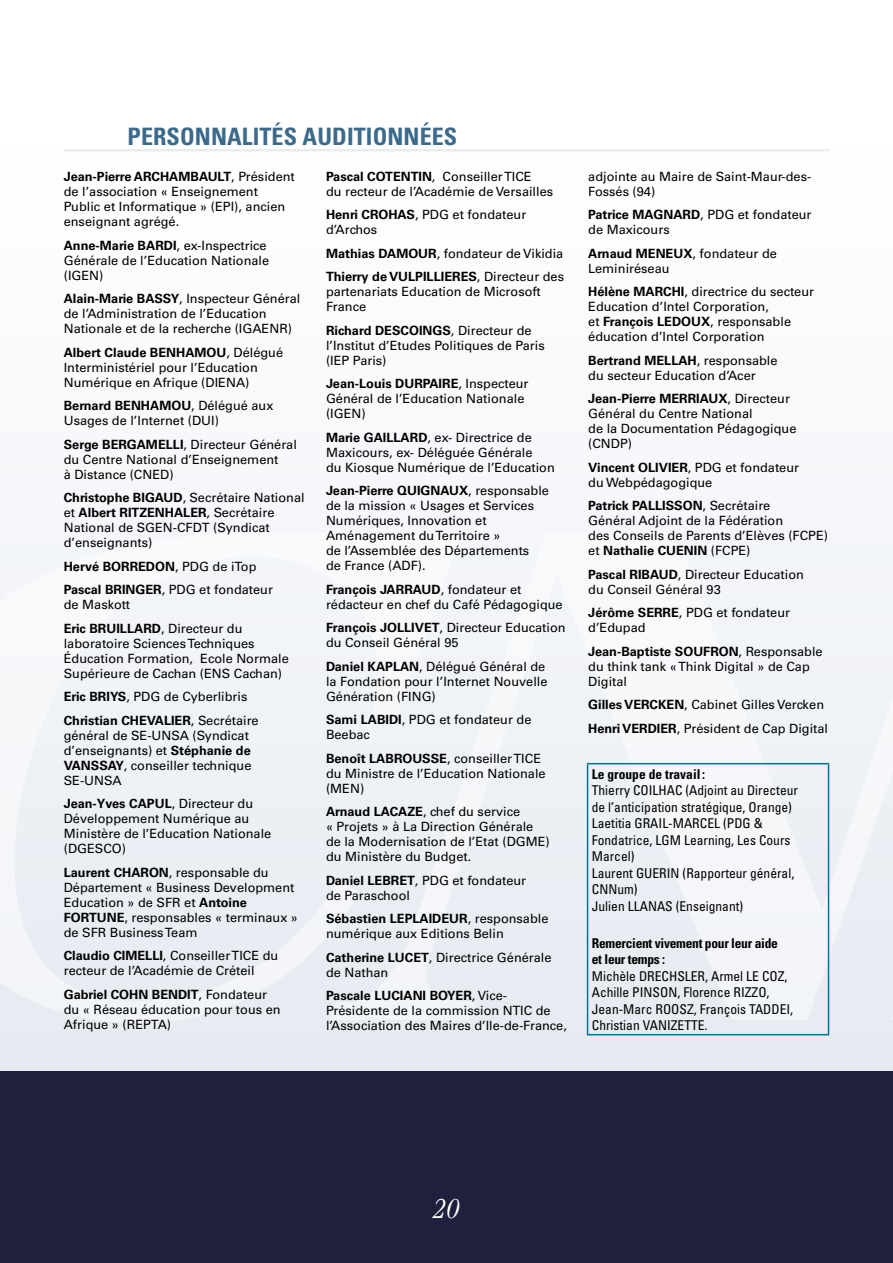
<style>
.page{position:relative;width:893px;height:1263px;background:#fff}
.page>*{position:absolute;margin:0;border:0;box-sizing:border-box;transform-origin:0 0}
.t1{font:italic 300 condensed 30px "Garamond LT";color:#fff}
.t2{font:700 condensed 24px "Univers LT";letter-spacing:.005em;color:#3c6a8a}
.t3{font:condensed 13.5px/16.5px "Univers LT";color:#000}
.t4{font:700 condensed 13.5px/16.5px "Univers LT";letter-spacing:-.02em;color:#000}
.t5{font:700 condensed 13.5px "Univers LT";color:#000}
.t6{font:12.75px/15px "Univers LT";color:#000}
.t7{font:700 12.75px/23.5px "Univers LT";color:#000}
.s1{font-weight:700}
.s2{font-weight:400}
</style>
<div class="page">
<svg style="left:0;top:520px;width:893px;height:551px"></svg>
<div style="left:0;top:1071px;width:893px;height:192px;background:#1f203d"></div>
<svg style="left:0;top:533px;width:461px;height:490px;fill:#eff2f6"></svg>
<svg style="left:329px;top:533px;width:564px;height:487px;fill:#f1f3f8"></svg>
<hr style="left:64px;top:149px;width:765px;height:2px;background:#e8ebec">
<hr style="left:587px;top:763px;width:242px;height:1px;background:#007499">
<hr style="left:587px;top:764px;width:1px;height:270px;background:#007499">
<hr style="left:828px;top:764px;width:1px;height:270px;background:#007499">
<hr style="left:587px;top:1034px;width:242px;height:1px;background:#007499">
<h2 class="t2" style="left:128px;top:122px;width:69px">Personn</h2>
<h2 class="t2" style="left:227px;top:122px;width:26px">alité</h2>
<h2 class="t2" style="left:284px;top:122px;width:48px">s auditionnée</h2>
<h2 class="t2" style="left:444px;top:122px;width:15px">s</h2>
<p class="t6" style="left:64px;top:169px;width:233px"><span class="s1">Jean-Pierre ARCHAMBAULT</span>, Président de l’association « Enseignement<br>Public et Informatique » (EPI), ancien enseignant agrégé.</p>
<p class="t6" style="left:64px;top:238px;width:207px"><span class="s1">Anne-Marie BARDI</span>, ex-Inspectrice<br>Générale de l’Education Nationale (IGEN)</p>
<p class="t6" style="left:64px;top:291px;width:238px"><span class="s1">Alain-Marie BASSY</span>, Inspecteur Général de l’Administration de l’Education<br>Nationale et de la recherche (IGAENR)</p>
<p class="t6" style="left:64px;top:345px;width:221px"><span class="s1">Albert Claude BENHAMOU</span>, Délégué<br>Interministériel pour l’Education<br>Numérique en Afrique (DIENA)</p>
<p class="t6" style="left:64px;top:398px;width:211px"><span class="s1">Bernard BENHAMOU</span>, Délégué aux<br>Usages de l’Internet (DUI)</p>
<p class="t6" style="left:64px;top:437px;width:235px"><span class="s1">Serge BERGAMELLI</span>, Directeur Général du Centre National d’Enseignement<br>à Distance (CNED)</p>
<p class="t7" style="left:64px;top:490px;width:242px;line-height:15px">Christophe BIGAUD<span class="s2">, Secrétaire National et</span> Albert Ritzenhaler</p>
<p class="t6" style="left:326px;top:169px;width:229px"><span class="s1">Pascal COTENTIN</span>, Conseiller TICE<br>du recteur de l’Académie de Versailles</p>
<p class="t6" style="left:326px;top:207px;width:202px"><span class="s1">Henri CROHAS</span>, PDG et fondateur d’Archos</p>
<p class="t7" style="left:326px;top:242px;width:240px">Mathias DAMOUR<span class="s2">, fondateur de Vikidia<br></span>Thierry de VULPILLIERES<span class="s2">, Directeur des</span></p>
<p class="t6" style="left:326px;top:284px;width:216px">partenariats Education de Microsoft<br>France</p>
<p class="t6" style="left:326px;top:323px;width:220px"><span class="s1">Richard DESCOINGS</span>, Directeur de l’Institut d’Etudes Politiques de Paris (IEP Paris)</p>
<p class="t6" style="left:326px;top:376px;width:204px"><span class="s1">Jean-Louis DURPAIRE</span>, Inspecteur<br>Général de l’Education Nationale (IGEN)</p>
<p class="t6" style="left:326px;top:430px;width:230px"><span class="s1">Marie GAILLARD</span>, ex- Directrice de<br>Maxicours, ex- Déléguée Générale<br>du Kiosque Numérique de l’Education</p>
<p class="t6" style="left:326px;top:483px;width:225px"><span class="s1">Jean-Pierre QUIGNAUX</span>, responsable de la mission « Usages et Services<br>Numériques, Innovation et<br>Aménagement du Territoire »<br>de l’Assemblée des Départements<br>de France (ADF).</p>
<p class="t6" style="left:326px;top:582px;width:238px"><span class="s1">François JARRAUD</span>, fondateur et rédacteur en chef du Café Pédagogique</p>
<p class="t6" style="left:326px;top:620px;width:241px"><span class="s1">François JOLLIVET</span>, Directeur Education du Conseil Général 95</p>
<p class="t6" style="left:326px;top:659px;width:223px"><span class="s1">Daniel KAPLAN</span>, Délégué Général de la Fondation pour l’Internet Nouvelle<br>Génération (FING)</p>
<p class="t6" style="left:326px;top:712px;width:207px"><span class="s1">Sami LABIDI</span>, PDG et fondateur de<br>Beebac</p>
<p class="t6" style="left:326px;top:751px;width:221px"><span class="s1">Benoît LABROUSSE</span>, conseiller TICE du Ministre de l’Education Nationale (MEN)</p>
<p class="t6" style="left:326px;top:804px;width:225px"><span class="s1">Arnaud LACAZE</span>, chef du service<br>« Projets » à La Direction Générale de la Modernisation de l’Etat (DGME) du Ministère du Budget.</p>
<p class="t6" style="left:326px;top:873px;width:202px"><span class="s1">Daniel LEBRET</span>, PDG et fondateur de Paraschool</p>
<p class="t6" style="left:326px;top:911px;width:224px"><span class="s1">Sébastien LEPLAIDEUR</span>, responsable numérique aux Editions Belin</p>
<p class="t6" style="left:326px;top:950px;width:227px"><span class="s1">Catherine LUCET</span>, Directrice Générale de Nathan</p>
<p class="t6" style="left:326px;top:988px;width:242px"><span class="s1">Pascale LUCIANI BOYER</span>, Vice-<br>Présidente de la commission NTIC de l’Association des Maires d’Ile-de-France,</p>
<p class="t6" style="left:64px;top:505px;width:212px;text-indent:143px">, Secrétaire<br>National de SGEN-CFDT (Syndicat d’enseignants)</p>
<p class="t7" style="left:64px;top:554px;width:211px">Hervé BORREDON<span class="s2">, PDG de iTop<br></span>Pascal BRINGER<span class="s2">, PDG et fondateur</span></p>
<p class="t6" style="left:64px;top:593px;width:180px;line-height:23.5px">de Maskott<br><span class="s1">Eric BRUILLARD</span>, Directeur du</p>
<p class="t6" style="left:64px;top:636px;width:227px">laboratoire Sciences Techniques<br>Éducation Formation, Ecole Normale<br>Supérieure de Cachan (ENS Cachan)</p>
<p class="t6" style="left:64px;top:685px;width:196px;line-height:23.5px"><span class="s1">Eric BRIYS</span>, PDG de Cyberlibris<br><span class="s1">Christian CHEVALIER</span>, Secrétaire</p>
<p class="t6" style="left:64px;top:728px;width:189px">général de SE-UNSA (Syndicat d’enseignants) et <span class="s1">Stéphanie de<br>VANSSAY</span>, conseiller technique<br>SE-UNSA</p>
<p class="t6" style="left:64px;top:796px;width:209px"><span class="s1">Jean-Yves CAPUL</span>, Directeur du<br>Développement Numérique au<br>Ministère de l’Education Nationale (DGESCO)</p>
<p class="t6" style="left:64px;top:865px;width:236px"><span class="s1">Laurent CHARON</span>, responsable du<br>Département « Business Development<br>Education » de SFR et <span class="s1">Antoine<br>FORTUNE</span>, responsables « terminaux » de SFR Business Team</p>
<p class="t6" style="left:64px;top:948px;width:216px"><span class="s1">Claudio CIMELLI</span>, Conseiller TICE du recteur de l’Académie de Créteil</p>
<p class="t6" style="left:64px;top:986px;width:218px"><span class="s1">Gabriel COHN BENDIT</span>, Fondateur du « Réseau éducation pour tous en<br>Afrique » (REPTA)</p>
<p class="t6" style="left:588px;top:169px;width:225px">adjointe au Maire de Saint-Maur-des-<br>Fossés (94)</p>
<p class="t6" style="left:588px;top:207px;width:225px"><span class="s1">Patrice MAGNARD</span>, PDG et fondateur de Maxicours</p>
<p class="t6" style="left:588px;top:246px;width:190px"><span class="s1">Arnaud MENEUX</span>, fondateur de<br>Leminiréseau</p>
<p class="t6" style="left:588px;top:284px;width:227px"><span class="s1">Hélène MARCHI</span>, directrice du secteur Education d’Intel Corporation,<br>et <span class="s1">François LEDOUX</span>, responsable éducation d’Intel Corporation</p>
<p class="t6" style="left:588px;top:353px;width:191px"><span class="s1">Bertrand MELLAH</span>, responsable du secteur Education d’Acer</p>
<p class="t7" style="left:588px;top:387px;width:93px">Jean-Pierre Merriaux</p>
<p class="t6" style="left:588px;top:391px;width:210px;text-indent:139px">, Directeur<br>Général du Centre National<br>de la Documentation Pédagogique (CNDP)</p>
<p class="t6" style="left:588px;top:460px;width:212px"><span class="s1">Vincent OLIVIER</span>, PDG et fondateur du Webpédagogique</p>
<p class="t6" style="left:588px;top:498px;width:241px"><span class="s1">Patrick PALLISSON</span>, Secrétaire<br>Général Adjoint de la Fédération<br>des Conseils de Parents d’Elèves (FCPE) et <span class="s1">Nathalie CUENIN</span> (FCPE)</p>
<p class="t6" style="left:588px;top:567px;width:217px"><span class="s1">Pascal RIBAUD</span>, Directeur Education du Conseil Général 93</p>
<p class="t6" style="left:588px;top:605px;width:203px"><span class="s1">Jérôme SERRE</span>, PDG et fondateur d’Edupad</p>
<p class="t6" style="left:588px;top:644px;width:236px"><span class="s1">Jean-Baptiste SOUFRON</span>, Responsable du think tank « Think Digital » de Cap<br>Digital</p>
<p class="t6" style="left:588px;top:693px;width:241px;line-height:23.5px"><span class="s1">Gilles VERCKEN</span>, Cabinet Gilles Vercken<br><span class="s1">Henri VERDIER</span>, Président de Cap Digital</p>
<p class="t5" style="left:592px;top:765px;width:115px">Le groupe de travail:</p>
<p class="t3" style="left:592px;top:782px;width:208px">Thierry COILHAC (Adjoint au Directeur de l’anticipation stratégique, Orange)<br>Laetitia GRAIL-MARCEL (PDG &amp;<br>Fondatrice, LGM Learning, Les Cours<br>Marcel)<br>Laurent GUERIN (Rapporteur général,<br>CNNum)<br>Julien LLANAS (Enseignant)</p>
<p class="t4" style="left:592px;top:935px;width:188px">Remercient vivement pour leur aide et leur temps :</p>
<p class="t3" style="left:592px;top:968px;width:203px">Michèle DRECHSLER, Armel LE COZ,<br>Achille PINSON, Florence RIZZO,<br>Jean-Marc ROOSZ, François TADDEI,<br>Christian VANIZETTE.</p>
<h1 class="t1" style="left:433px;top:1192px;width:28px">20</h1>
</div>
